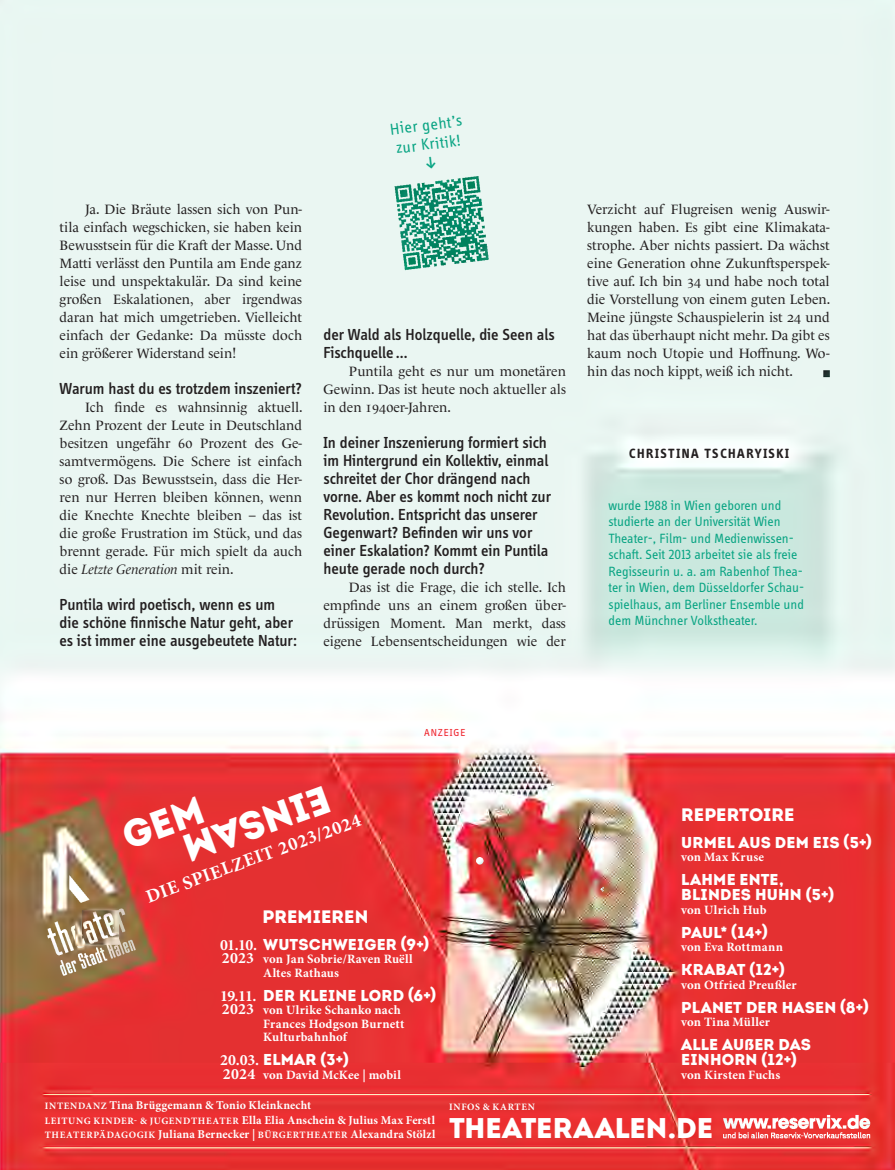
<style>
.page{position:relative;width:895px;height:1170px;background:#fff}
.page>*{position:absolute;margin:0;border:0;box-sizing:border-box;transform-origin:0 0}
.t1{font:900 39px "Intro";color:#fff}
.t2{font:900 28.5px "Intro";color:#fff}
.t3{font:700 18.75px "Minion Pro";color:#fff}
.t4{font:900 18px "Intro";letter-spacing:.005em;color:#fff}
.Frage_Interview{font:500 16.5px/18px "Info Display OT";color:#231f20}
.Vorspann_klein{font:16.5px "Info Display OT";color:#08a483}
.t5{font:900 15.75px/15px "Intro";letter-spacing:.015em;color:#fff}
.t6{font:700 15.75px "Minion Pro";letter-spacing:.01em;color:#fff}
.Lauftext{font:13.8px/18px "Le Monde Livre Std";color:#231f20;text-align:justify}
.Text_Kasten{font:13.8px/16.5px "Info Display OT";color:#08a483}
.Name_Kasten{font:700 13.8px "Info Display OT";letter-spacing:.11em;color:#231f20}
.t7{font:700 12.75px/13.5px "Minion Pro";letter-spacing:.015em;color:#fff}
.t8{font:700 12px/14.2px "Minion Pro";letter-spacing:.015em;color:#fff}
.Autor_Kapitelname{font:10.5px "Info Display OT";letter-spacing:.09em;color:#ee1d23}
.t9{font:700 9.75px "Minion Pro";letter-spacing:.07em;color:#fff}
.s1{font-style:italic}
.s2{font-family:"Minion Pro";font-weight:700}
.s3{font-size:9.75px}
</style>
<div class="page">
<img style="left:0;top:0;width:894px;height:1169px">
<div style="left:120px;top:796px;width:84px;height:53px;background:#e73031"></div>
<svg style="left:425px;top:157px;width:11px;height:12px"></svg>
<p class="Lauftext" style="left:60px;top:200px;width:244px;text-indent:26px">Ja. Die Bräute lassen sich von Pun&shy;tila einfach wegschicken, sie haben kein Bewusstsein für die Kraft der Masse. Und Matti verlässt den Puntila am Ende ganz leise und unspektakulär. Da sind keine großen Eskalationen, aber irgendwas daran hat mich umgetrieben. Vielleicht einfach der Gedanke: Da müsste doch ein größerer Widerstand sein!</p>
<p class="Frage_Interview" style="left:60px;top:379px;width:244px">Warum hast du es trotzdem inszeniert?</p>
<p class="Lauftext" style="left:60px;top:398px;width:245px;text-indent:26px">Ich finde es wahnsinnig aktuell.<br>Zehn Prozent der Leute in Deutschland besitzen ungefähr 60 Prozent des Ge&shy;samtvermögens. Die Schere ist einfach so groß. Das Bewusstsein, dass die Her&shy;ren nur Herren bleiben können, wenn die Knechte Knechte bleiben – das ist die große Frustration im Stück, und das brennt gerade. Für mich spielt da auch die <span class="s1">Letzte Generation</span> mit rein.</p>
<p class="Frage_Interview" style="left:60px;top:595px;width:239px">Puntila wird poetisch, wenn es um die schöne finnische Natur geht, aber es ist immer eine ausgebeutete Natur:</p>
<p class="Vorspann_klein" style="left:389px;top:119px;width:74px;rotate:-7deg">Hier geht’s</p>
<p class="Vorspann_klein" style="left:395px;top:138px;width:67px;rotate:-7deg">zur Kritik!</p>
<p class="Frage_Interview" style="left:323px;top:325px;width:233px">der Wald als Holzquelle, die Seen als<br>Fischquelle…</p>
<p class="Lauftext" style="left:323px;top:362px;width:244px;text-indent:26px">Puntila geht es nur um monetären Gewinn. Das ist heute noch aktueller als in den 1940er-Jahren.</p>
<p class="Frage_Interview" style="left:323px;top:433px;width:229px">In deiner Inszenierung formiert sich im Hintergrund ein Kollektiv, einmal schreitet der Chor drängend nach vorne. Aber es kommt noch nicht zur Revolution. Entspricht das unserer Gegenwart? Befinden wir uns vor einer Eskalation? Kommt ein Puntila heute gerade noch durch?</p>
<p class="Lauftext" style="left:323px;top:578px;width:244px;text-indent:26px">Das ist die Frage, die ich stelle. Ich empfinde uns an einem großen über&shy;drüssigen Moment. Man merkt, dass eigene Lebensentscheidungen wie der</p>
<p class="Lauftext" style="left:587px;top:200px;width:245px">Verzicht auf Flugreisen wenig Auswir&shy;kungen haben. Es gibt eine Klimakata&shy;strophe. Aber nichts passiert. Da wächst eine Generation ohne Zukunftsperspek&shy;tive auf. Ich bin 34 und habe noch total die Vorstellung von einem guten Leben.<br>Meine jüngste Schauspielerin ist 24 und hat das überhaupt nicht mehr. Da gibt es kaum noch Utopie und Hoffnung. Wo&shy;hin das noch kippt, weiß ich nicht.</p>
<p class="Name_Kasten" style="left:629px;top:445px;width:161px">CHRISTINA TSCHARYISKI</p>
<p class="Text_Kasten" style="left:608px;top:496px;width:197px">wurde 1988 in Wien geboren und studierte an der Universität Wien Theater-, Film- und Medienwissen&shy;schaft. Seit 2013 arbeitet sie als freie Regisseurin u. a. am Rabenhof Thea&shy;ter in Wien, dem Düsseldorfer Schau&shy;spielhaus, am Berliner Ensemble und dem Münchner Volkstheater.</p>
<p class="Autor_Kapitelname" style="left:424px;top:726px;width:43px">ANZEIGE</p>
<h1 class="t1" style="left:338px;top:821px;width:155px;rotate:160deg">EINSAM</h1>
<h3 class="t3" style="left:142px;top:884px;width:229px;rotate:-20deg">DIE SPIELZEIT 2023/2024</h3>
<h3 class="t4" style="left:262px;top:904px;width:107px">PREMIEREN</h3>
<p class="t5" style="left:220px;top:936px;width:211px"><span class="s2">01.10.</span> WUTSCHWEIGER (9+)</p>
<p class="t7" style="left:263px;top:952px;width:151px">von Jan Sobrie/Raven Ruëll<br>Altes Rathaus</p>
<p class="t5" style="left:220px;top:987px;width:218px"><span class="s2">19.11.</span> DER KLEINE LORD (6+)</p>
<p class="t7" style="left:263px;top:1003px;width:143px">von Ulrike Schanko nach<br>Frances Hodgson Burnett<br>Kulturbahnhof</p>
<p class="t5" style="left:220px;top:1051px;width:130px"><span class="s2">20.03.</span> ELMAR (3+)</p>
<p class="t7" style="left:263px;top:1067px;width:139px">von David McKee | mobil</p>
<p class="t6" style="left:222px;top:947px;width:34px">2023</p>
<p class="t6" style="left:222px;top:998px;width:34px">2023</p>
<p class="t6" style="left:223px;top:1062px;width:34px">2024</p>
<p class="t8" style="left:45px;top:1098px;width:392px"><span class="s3">INTENDANZ</span> Tina Brüggemann &amp; Tonio Kleinknecht<br><span class="s3">LEITUNG KINDER- &amp; JUGENDTHEATER</span> Ella Elia Anschein &amp; Julius Max Ferstl<br><span class="s3">THEATERPÄDAGOGIK</span> Juliana Bernecker | <span class="s3">BÜRGERTHEATER</span> Alexandra Stölzl</p>
<h3 class="t4" style="left:681px;top:802px;width:115px">REPERTOIRE</h3>
<p class="t5" style="left:681px;top:834px;width:192px">URMEL AUS DEM EIS (5+)</p>
<p class="t7" style="left:681px;top:850px;width:84px">von Max Kruse</p>
<p class="t5" style="left:681px;top:871px;width:154px">LAHME ENTE,<br>BLINDES HUHN (5+)</p>
<p class="t7" style="left:681px;top:902px;width:87px">von Ulrich Hub</p>
<p class="t5" style="left:681px;top:924px;width:88px">PAUL* (14+)</p>
<p class="t7" style="left:681px;top:940px;width:103px">von Eva Rottmann</p>
<p class="t5" style="left:681px;top:961px;width:105px">KRABAT (12+)</p>
<p class="t7" style="left:681px;top:977px;width:117px">von Otfried Preußler</p>
<p class="t5" style="left:681px;top:999px;width:189px">PLANET DER HASEN (8+)</p>
<p class="t7" style="left:681px;top:1015px;width:90px">von Tina Müller</p>
<p class="t5" style="left:681px;top:1036px;width:131px">ALLE AUßER DAS<br>EINHORN (12+)</p>
<p class="t7" style="left:681px;top:1067px;width:100px">von Kirsten Fuchs</p>
<h2 class="t2" style="left:449px;top:1108px;width:265px">THEATERAALEN.DE</h2>
<p class="t9" style="left:449px;top:1099px;width:87px">INFOS &amp; KARTEN</p>
</div>
